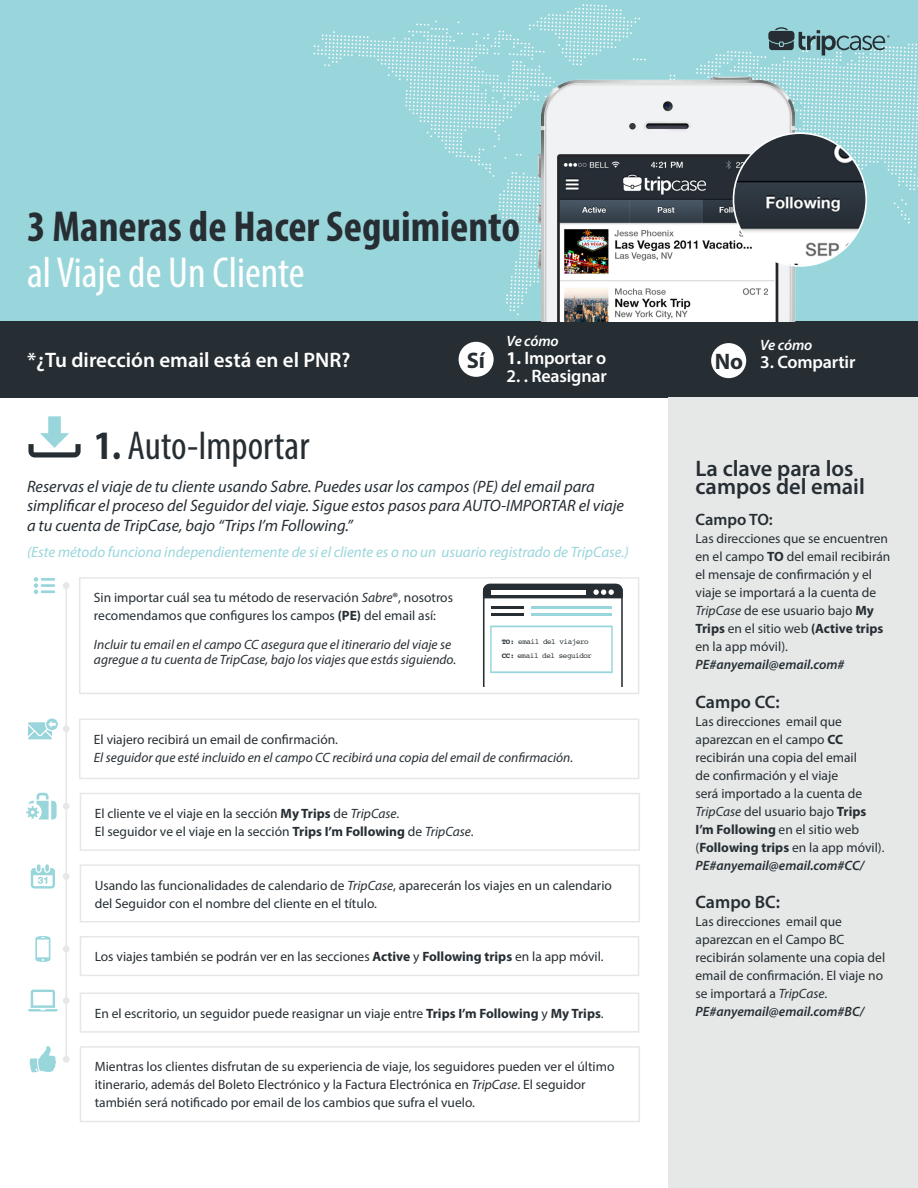
<style>
.page{position:relative;width:918px;height:1188px;background:#fff}
.page>*{position:absolute;margin:0;border:0;box-sizing:border-box;transform-origin:0 0}
.t1{font:700 condensed 43.5px "Myriad Pro";color:#262e33}
.t2{font:condensed 43.5px "Myriad Pro";color:#fff}
.t3{font:condensed 40.5px "Myriad Pro";color:#262e33}
.main_text{font:600 22.5px/18px "Myriad Pro";color:#262e33}
.t4{font:700 22.5px "Myriad Pro";color:#262e33}
.t5{font:600 21px "Myriad Pro";color:#fff}
.t6{font:600 18px "Myriad Pro";letter-spacing:-.01em;color:#fff}
.main_text-2{font:600 18px "Myriad Pro";color:#262e33}
.lead_italic{font:italic 16.5px/19.5px "Myriad Pro";color:#262e33}
.main_text-3{font:600 16.5px "Myriad Pro";color:#262e33}
.lead_italic-2{font:italic 15px "Myriad Pro";color:#99d6db}
.t7{font:italic 600 15px "Myriad Pro";letter-spacing:-.015em;color:#fff}
.main_text-4{font:13.5px/18px "Myriad Pro";color:#262e33}
.main_text-5{font:italic 13.5px/15px "Myriad Pro";color:#262e33}
.main_text-6{font:italic 600 13.5px "Myriad Pro";color:#262e33}
.main_text-7{font:7.5px "Courier";letter-spacing:-.05em;color:#262e33}
.s1{font-weight:700}
.s2{font-style:italic}
</style>
<div class="page">
<div style="left:0;top:0;width:918px;height:321px;background:#99d6db"></div>
<svg style="left:313px;top:4px;width:605px;height:254px"></svg>
<div style="left:0;top:321px;width:918px;height:76px;background:#262e33"></div>
<img style="left:501px;top:74px;width:332px;height:247px">
<img style="left:733px;top:133px;width:133px;height:133px;border-radius:66px">
<div style="left:459px;top:342px;width:35px;height:35px;background:#fff;border-radius:50%"></div>
<div style="left:711px;top:343px;width:35px;height:35px;background:#fff;border-radius:50%"></div>
<svg style="left:28px;top:416px;width:53px;height:42px"></svg>
<div style="left:668px;top:397px;width:250px;height:791px;background:#e6e8e8"></div>
<hr style="left:65px;top:586px;width:2px;height:470px;background:#e6e8e8">
<div style="left:79px;top:577px;width:560px;height:117px;border:2px solid #e6e8e8"></div>
<hr style="left:41px;top:584px;width:14px;height:3px;background:#99d6db">
<svg style="left:34px;top:577px;width:4px;height:17px"></svg>
<hr style="left:41px;top:578px;width:14px;height:3px;background:#99d6db">
<hr style="left:41px;top:590px;width:14px;height:3px;background:#99d6db">
<div style="left:63px;top:582px;width:7px;height:7px;background:#e6e8e8;border-radius:50%"></div>
<svg style="left:26px;top:793px;width:31px;height:27px"></svg>
<div style="left:63px;top:803px;width:7px;height:7px;background:#e6e8e8;border-radius:50%"></div>
<div style="left:80px;top:793px;width:560px;height:58px;border:2px solid #e6e8e8"></div>
<svg style="left:30px;top:1046px;width:26px;height:27px"></svg>
<div style="left:63px;top:1056px;width:7px;height:7px;background:#e6e8e8;border-radius:50%"></div>
<div style="left:80px;top:1046px;width:560px;height:76px;border:2px solid #e6e8e8"></div>
<svg style="left:28px;top:718px;width:30px;height:21px"></svg>
<div style="left:63px;top:726px;width:7px;height:6px;background:#e6e8e8;border-radius:50%"></div>
<div style="left:79px;top:718px;width:560px;height:61px;border:2px solid #e6e8e8"></div>
<svg style="left:31px;top:864px;width:24px;height:25px"></svg>
<div style="left:63px;top:873px;width:7px;height:7px;background:#e6e8e8;border-radius:50%"></div>
<div style="left:80px;top:864px;width:560px;height:58px;border:2px solid #e6e8e8"></div>
<svg style="left:35px;top:936px;width:15px;height:26px"></svg>
<div style="left:63px;top:946px;width:7px;height:6px;background:#e6e8e8;border-radius:50%"></div>
<div style="left:80px;top:936px;width:559px;height:40px;border:2px solid #e6e8e8"></div>
<svg style="left:28px;top:990px;width:29px;height:22px"></svg>
<div style="left:63px;top:997px;width:7px;height:7px;background:#e6e8e8;border-radius:50%"></div>
<div style="left:80px;top:993px;width:559px;height:40px;border:2px solid #e6e8e8"></div>
<svg style="left:483px;top:584px;width:140px;height:103px"></svg>
<p class="t1" style="left:27px;top:199px;width:495px">3 Maneras de Hacer Seguimiento</p>
<p class="t2" style="left:27px;top:247px;width:279px">al Viaje de Un Cliente</p>
<p class="t5" style="left:27px;top:347px;width:325px">*¿Tu dirección email está en el PNR?</p>
<p class="t4" style="left:467px;top:345px;width:20px">Sí</p>
<p class="t7" style="left:507px;top:331px;width:54px">Ve cómo</p>
<p class="t6" style="left:507px;top:346px;width:101px"><span class="s1">1.</span> Importar o</p>
<p class="t6" style="left:507px;top:364px;width:102px">2. . Reasignar</p>
<p class="t3" style="left:94px;top:421px;width:216px"><span class="s1">1.</span> Auto-Importar</p>
<p class="lead_italic" style="left:27px;top:476px;width:599px">Reservas el viaje de tu cliente usando Sabre. Puedes usar los campos (PE) del email para simplificar el proceso del Seguidor del viaje. Sigue estos pasos para AUTO-IMPORTAR el viaje a tu cuenta de TripCase, bajo “Trips I’m Following.”</p>
<p class="lead_italic-2" style="left:27px;top:543px;width:603px">(Este método funciona independientemente de si el cliente es o no un usuario registrado de TripCase.)</p>
<p class="main_text-4" style="left:94px;top:589px;width:361px">Sin importar cuál sea tu método de reservación <span class="s2">Sabre</span>®, nosotros recomendamos que configures los campos <span class="s1">(PE)</span> del email así:</p>
<p class="main_text-5" style="left:94px;top:637px;width:364px">Incluir tu email en el campo CC asegura que el itinerario del viaje se agregue a tu cuenta de TripCase, bajo los viajes que estás siguiendo.</p>
<p class="main_text-7" style="left:502px;top:636px;width:89px"><span class="s1">TO:</span> email del viajero</p>
<p class="main_text-7" style="left:502px;top:649px;width:92px"><span class="s1">CC:</span> email del seguidor</p>
<p class="main_text-4" style="left:94px;top:730px;width:246px">El viajero recibirá un email de confirmación.</p>
<p class="main_text-5" style="left:94px;top:749px;width:481px">El seguidor que esté incluido en el campo CC recibirá una copia del email de confirmación.</p>
<p class="main_text-4" style="left:95px;top:804px;width:306px">El cliente ve el viaje en la sección <span class="s1">My Trips</span> de <span class="s2">TripCase</span>.</p>
<p class="main_text-4" style="left:95px;top:822px;width:381px">El seguidor ve el viaje en la sección <span class="s1">Trips I’m Following</span> de <span class="s2">TripCase</span>.</p>
<p class="main_text-4" style="left:95px;top:876px;width:519px">Usando las funcionalidades de calendario de <span class="s2">TripCase</span>, aparecerán los viajes en un calendario del Seguidor con el nombre del cliente en el título.</p>
<p class="main_text-4" style="left:95px;top:947px;width:510px">Los viajes también se podrán ver en las secciones <span class="s1">Active</span> y <span class="s1">Following trips</span> en la app móvil.</p>
<p class="main_text-4" style="left:95px;top:1004px;width:510px">En el escritorio, un seguidor puede reasignar un viaje entre <span class="s1">Trips I’m Following</span> y <span class="s1">My Trips</span>.</p>
<p class="main_text-4" style="left:95px;top:1058px;width:521px">Mientras los clientes disfrutan de su experiencia de viaje, los seguidores pueden ver el último itinerario, además del Boleto Electrónico y la Factura Electrónica en <span class="s2">TripCase</span>. El seguidor también será notificado por email de los cambios que sufra el vuelo.</p>
<p class="t7" style="left:760px;top:335px;width:54px">Ve cómo</p>
<p class="t4" style="left:715px;top:347px;width:30px">No</p>
<p class="t6" style="left:760px;top:350px;width:97px">3. Compartir</p>
<p class="main_text" style="left:696px;top:459px;width:171px">La clave para los campos del email</p>
<p class="main_text-3" style="left:696px;top:509px;width:79px">Campo TO:</p>
<p class="main_text-4" style="left:696px;top:530px;width:196px">Las direcciones que se encuentren en el campo <span class="s1">TO</span> del email recibirán el mensaje de confirmación y el viaje se importará a la cuenta de<br><span class="s2">TripCase</span> de ese usuario bajo <span class="s1">My<br>Trips</span> en el sitio web <span class="s1">(Active trips </span>en la app móvil).</p>
<p class="main_text-6" style="left:696px;top:656px;width:151px">PE#anyemail@email.com#</p>
<p class="main_text-2" style="left:696px;top:690px;width:86px">Campo CC:</p>
<p class="main_text-4" style="left:696px;top:712px;width:190px">Las direcciones email que aparezcan en el campo <span class="s1">CC </span>recibirán una copia del email<br>de confirmación y el viaje<br>será importado a la cuenta de<br><span class="s2">TripCase</span> del usuario bajo <span class="s1">Trips<br>I’m Following</span> en el sitio web (<span class="s1">Following trips</span> en la app móvil).</p>
<p class="main_text-6" style="left:696px;top:857px;width:170px">PE#anyemail@email.com#CC/</p>
<p class="main_text-2" style="left:696px;top:890px;width:86px">Campo BC:</p>
<p class="main_text-4" style="left:696px;top:912px;width:191px">Las direcciones email que aparezcan en el Campo BC recibirán solamente una copia del email de confirmación. El viaje no se importará a <span class="s2">TripCase</span>.</p>
<p class="main_text-6" style="left:696px;top:1003px;width:170px">PE#anyemail@email.com#BC/</p>
</div>
